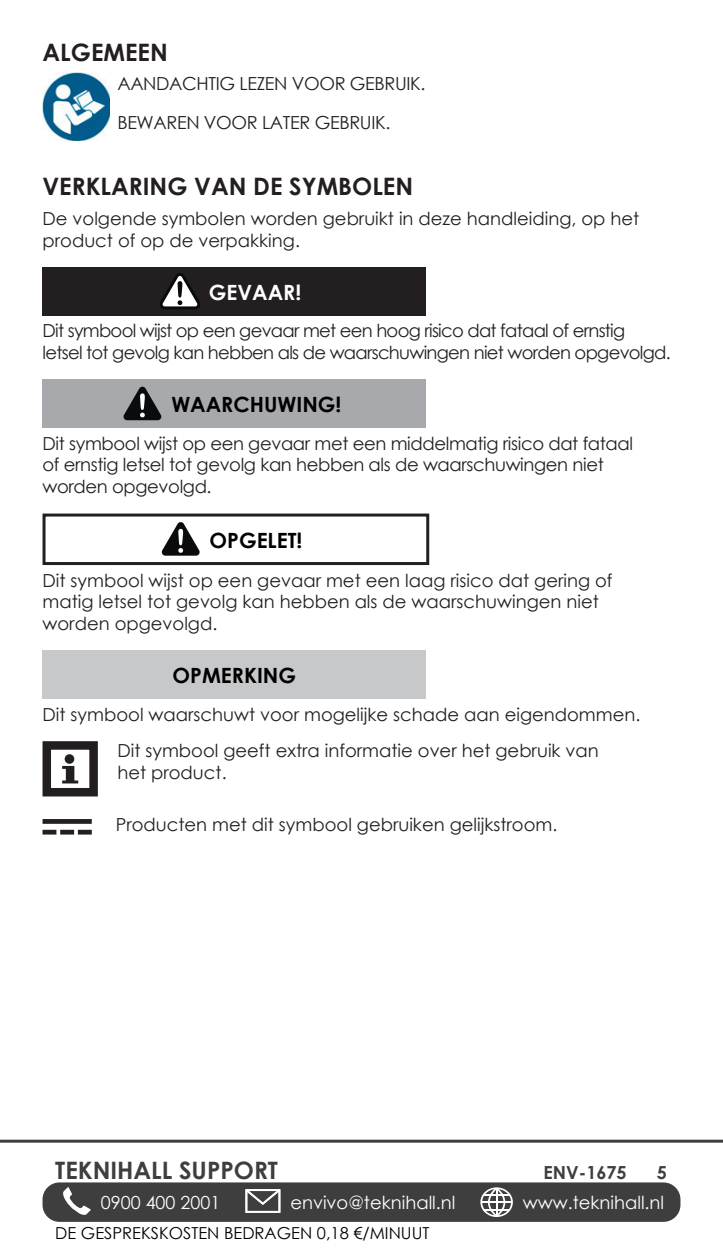
<style>
.page{position:relative;width:723px;height:1259px;background:#fff}
.page>*{position:absolute;margin:0;border:0;box-sizing:border-box;transform-origin:0 0}
.Rubrik{font:700 24px "Century Gothic";color:#231f20}
.t1{font:700 24px "Century Gothic";color:#3e3e3f}
.Underrubrik{font:700 21px "Century Gothic";color:#000001}
.Underrubrik-2{font:700 21px "Century Gothic";color:#fff}
.Brødtekst{font:18px/21.6px "Century Gothic";color:#231f20}
.Brødtekst-2{font:18px/21.6px "Century Gothic";letter-spacing:-.02em;color:#231f20}
.Brødtekst-3{font:18px/21.6px "Century Gothic";letter-spacing:-.04em;color:#231f20}
.t2{font:18px "Century Gothic";color:#fff}
.t3{font:700 18px "Century Gothic";color:#3e3e3f}
.t4{font:16.5px "Century Gothic";color:#000001}
</style>
<div class="page">
<div style="left:43px;top:1182px;width:637px;height:39px;background:#3e3e3f;border-radius:17px"></div>
<svg style="left:63px;top:1187px;width:28px;height:28px"></svg>
<svg style="left:245px;top:1189px;width:35px;height:23px"></svg>
<svg style="left:480px;top:1187px;width:33px;height:30px"></svg>
<hr style="left:0;top:1139px;width:723px;height:3px;background:#3e3e3f">
<img style="left:43px;top:73px;width:67px;height:68px">
<div style="left:43px;top:267px;width:383px;height:49px;background:#231f20"></div>
<svg style="left:159px;top:273px;width:41px;height:37px"></svg>
<div style="left:43px;top:380px;width:383px;height:48px;background:#a8a9ad"></div>
<svg style="left:123px;top:386px;width:39px;height:34px"></svg>
<div style="left:43px;top:513px;width:386px;height:52px;border:3px solid #231f20"></div>
<svg style="left:161px;top:522px;width:39px;height:33px"></svg>
<div style="left:43px;top:650px;width:383px;height:49px;background:#c7c8ca"></div>
<svg style="left:62px;top:766px;width:16px;height:17px"></svg>
<div style="left:65px;top:754px;width:9px;height:10px;background:#231f20;border-radius:50%"></div>
<div style="left:43px;top:741px;width:55px;height:55px;border:9px solid #231f20"></div>
<div style="left:43px;top:819px;width:49px;height:5px;background:#231f20"></div>
<hr style="left:43px;top:830px;width:13px;height:4px;background:#231f20">
<hr style="left:60px;top:830px;width:14px;height:4px;background:#231f20">
<hr style="left:78px;top:830px;width:14px;height:4px;background:#231f20">
<p class="Rubrik" style="left:43px;top:34px;width:127px">ALGEMEEN</p>
<p class="Brødtekst-2" style="left:117px;top:73px;width:310px">AANDACHTIG LEZEN VOOR GEBRUIK.</p>
<p class="Brødtekst-2" style="left:117px;top:111px;width:274px">BEWAREN VOOR LATER GEBRUIK.</p>
<p class="Rubrik" style="left:43px;top:168px;width:372px">VERKLARING VAN DE SYMBOLEN</p>
<p class="Brødtekst" style="left:43px;top:207px;width:598px">De volgende symbolen worden gebruikt in deze handleiding, op het product of op de verpakking.</p>
<p class="Underrubrik-2" style="left:209px;top:276px;width:94px">GEVAAR!</p>
<p class="Brødtekst-3" style="left:43px;top:320px;width:630px">Dit symbool wijst op een gevaar met een hoog risico dat fataal of ernstig<br>letsel tot gevolg kan hebben als de waarschuwingen niet worden opgevolgd.</p>
<p class="Underrubrik" style="left:171px;top:389px;width:172px">WAARCHUWING!</p>
<p class="Brødtekst-2" style="left:43px;top:432px;width:592px">Dit symbool wijst op een gevaar met een middelmatig risico dat fataal of ernstig letsel tot gevolg kan hebben als de waarschuwingen niet worden opgevolgd.</p>
<p class="Underrubrik" style="left:210px;top:524px;width:94px">OPGELET!</p>
<p class="Brødtekst" style="left:43px;top:569px;width:571px">Dit symbool wijst op een gevaar met een laag risico dat gering of matig letsel tot gevolg kan hebben als de waarschuwingen niet worden opgevolgd.</p>
<p class="Underrubrik" style="left:173px;top:659px;width:125px">OPMERKING</p>
<p class="Brødtekst" style="left:43px;top:703px;width:599px">Dit symbool waarschuwt voor mogelijke schade aan eigendommen.</p>
<p class="Brødtekst" style="left:117px;top:739px;width:483px">Dit symbool geeft extra informatie over het gebruik van het product.</p>
<p class="Brødtekst" style="left:116px;top:813px;width:443px">Producten met dit symbool gebruiken gelijkstroom.</p>
<h1 class="t1" style="left:55px;top:1151px;width:224px">TEKNIHALL SUPPORT</h1>
<p class="t3" style="left:543px;top:1158px;width:85px">ENV-1675</p>
<p class="t3" style="left:657px;top:1158px;width:12px">5</p>
<p class="t2" style="left:101px;top:1189px;width:121px">0900 400 2001</p>
<p class="t2" style="left:290px;top:1189px;width:167px">envivo@teknihall.nl</p>
<p class="t2" style="left:523px;top:1189px;width:143px">www.teknihall.nl</p>
<p class="t4" style="left:55px;top:1221px;width:376px">DE GESPREKSKOSTEN BEDRAGEN 0,18 €/MINUUT</p>
</div>
